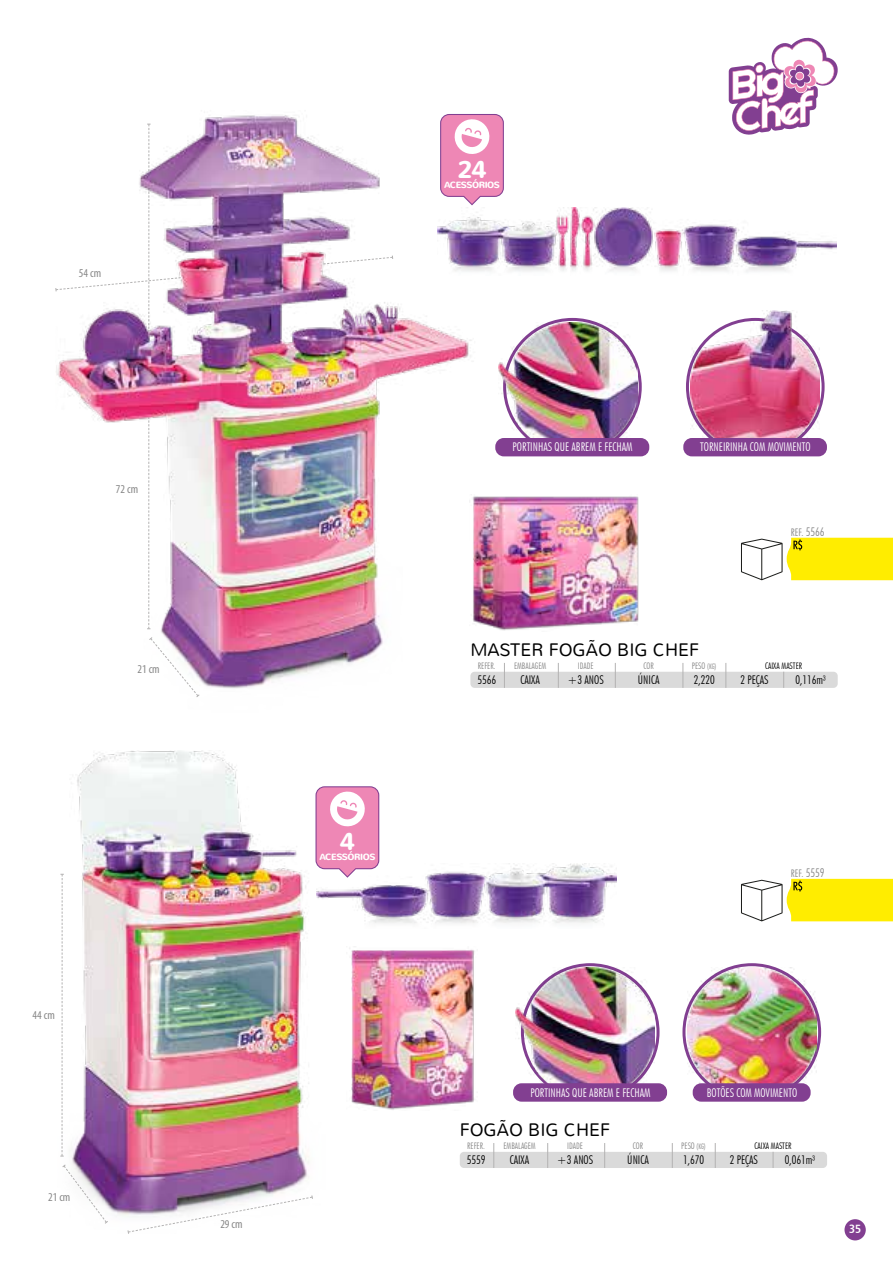
<style>
.page{position:relative;width:893px;height:1263px;background:#fff}
.page>*{position:absolute;margin:0;border:0;box-sizing:border-box;transform-origin:0 0}
.t1{font:700 24px "Nunito";color:#fff}
.t2{font:300 18px "Nunito";color:#000}
.t3{font:300 condensed 12px "Futura BT";color:#fff}
.t4{font:300 condensed 12px "Futura BT";color:#000}
.t5{font:condensed 12px "Myriad Pro";color:#878787}
.t6{font:12px "Humanist 777 BT Bold Condensed B";color:#fff}
.t7{font:300 condensed 10.5px "Futura BT";color:#878787}
.t8{font:300 condensed 9px "Futura BT";color:#878787}
.t9{font:300 condensed 9px "Futura BT";color:#000}
.t10{font:700 9px "Nunito";letter-spacing:-.05em;color:#fff}
.s1{font-size:12px}
.s2{font-size:7.5px}
</style>
<div class="page">
<img style="left:498px;top:322px;width:139px;height:118px">
<div style="left:495px;top:438px;width:154px;height:18px;background:#823f91;border-radius:9px"></div>
<img style="left:691px;top:310px;width:129px;height:128px">
<div style="left:683px;top:438px;width:144px;height:18px;background:#823f91;border-radius:9px"></div>
<img style="left:55px;top:115px;width:418px;height:574px">
<img style="left:437px;top:207px;width:399px;height:69px">
<img style="left:470px;top:494px;width:169px;height:137px">
<div style="left:470px;top:672px;width:368px;height:16px;background:#dadada;border-radius:4px"></div>
<svg style="left:504px;top:663px;width:1px;height:25px"></svg>
<svg style="left:558px;top:663px;width:1px;height:25px"></svg>
<svg style="left:615px;top:663px;width:1px;height:25px"></svg>
<svg style="left:682px;top:663px;width:1px;height:25px"></svg>
<svg style="left:725px;top:663px;width:1px;height:25px"></svg>
<svg style="left:783px;top:672px;width:1px;height:16px"></svg>
<img style="left:516px;top:968px;width:139px;height:117px">
<div style="left:513px;top:1083px;width:154px;height:19px;background:#823f91;border-radius:9px"></div>
<img style="left:687px;top:967px;width:129px;height:130px">
<div style="left:693px;top:1083px;width:118px;height:19px;background:#823f91;border-radius:9px"></div>
<img style="left:61px;top:750px;width:256px;height:466px">
<img style="left:317px;top:863px;width:299px;height:61px">
<img style="left:349px;top:946px;width:126px;height:164px">
<div style="left:460px;top:1152px;width:367px;height:16px;background:#dadada;border-radius:4px"></div>
<svg style="left:493px;top:1143px;width:1px;height:25px"></svg>
<svg style="left:547px;top:1143px;width:1px;height:25px"></svg>
<svg style="left:604px;top:1143px;width:1px;height:25px"></svg>
<svg style="left:672px;top:1143px;width:1px;height:25px"></svg>
<svg style="left:715px;top:1143px;width:1px;height:25px"></svg>
<svg style="left:773px;top:1152px;width:1px;height:16px"></svg>
<svg style="left:729px;top:38px;width:109px;height:97px"></svg>
<svg style="left:60px;top:874px;width:4px;height:283px"></svg>
<svg style="left:62px;top:1164px;width:47px;height:60px"></svg>
<svg style="left:148px;top:636px;width:52px;height:61px"></svg>
<svg style="left:127px;top:1194px;width:186px;height:40px"></svg>
<svg style="left:315px;top:786px;width:64px;height:92px"></svg>
<svg style="left:440px;top:114px;width:64px;height:91px"></svg>
<svg style="left:741px;top:538px;width:152px;height:42px"></svg>
<svg style="left:741px;top:879px;width:152px;height:42px"></svg>
<div style="left:844px;top:1219px;width:22px;height:21px;background:#823f91;border-radius:50%"></div>
<p class="t5" style="left:79px;top:266px;width:24px">54 cm</p>
<p class="t5" style="left:116px;top:481px;width:24px">72 cm</p>
<p class="t5" style="left:138px;top:662px;width:24px">21 cm</p>
<p class="t5" style="left:33px;top:1007px;width:24px">44 cm</p>
<p class="t5" style="left:48px;top:1190px;width:24px">21 cm</p>
<p class="t5" style="left:220px;top:1217px;width:24px">29 cm</p>
<h1 class="t1" style="left:457px;top:154px;width:31px">24</h1>
<p class="t10" style="left:444px;top:179px;width:57px">ACESSÓRIOS</p>
<h1 class="t1" style="left:340px;top:826px;width:17px">4</h1>
<p class="t10" style="left:319px;top:851px;width:57px">ACESSÓRIOS</p>
<p class="t3" style="left:513px;top:440px;width:121px">PORTINHAS QUE ABREM E FECHAM</p>
<p class="t3" style="left:700px;top:440px;width:112px">TORNEIRINHA COM MOVIMENTO</p>
<h2 class="t2" style="left:470px;top:638px;width:230px">MASTER FOGÃO BIG CHEF</h2>
<p class="t7" style="left:791px;top:526px;width:35px">REF. <span class="s1">5566</span></p>
<p class="t8" style="left:478px;top:660px;width:19px">REFER.</p>
<p class="t8" style="left:514px;top:660px;width:34px">EMBALAGEM</p>
<p class="t8" style="left:578px;top:660px;width:17px">IDADE</p>
<p class="t8" style="left:643px;top:660px;width:12px">COR</p>
<p class="t8" style="left:692px;top:660px;width:26px">PESO <span class="s2">(KG)</span></p>
<p class="t9" style="left:765px;top:660px;width:39px">CAIXA MASTER</p>
<p class="t4" style="left:477px;top:672px;width:20px">5566</p>
<p class="t4" style="left:520px;top:672px;width:21px">CAIXA</p>
<p class="t4" style="left:568px;top:672px;width:38px">+3 ANOS</p>
<p class="t4" style="left:638px;top:672px;width:23px">ÚNICA</p>
<p class="t4" style="left:694px;top:672px;width:22px">2,220</p>
<p class="t4" style="left:740px;top:672px;width:30px">2 PEÇAS</p>
<p class="t4" style="left:795px;top:672px;width:32px">0,116m³</p>
<p class="t7" style="left:791px;top:867px;width:35px">REF. <span class="s1">5559</span></p>
<p class="t3" style="left:530px;top:1085px;width:121px">PORTINHAS QUE ABREM E FECHAM</p>
<p class="t3" style="left:707px;top:1085px;width:92px">BOTÕES COM MOVIMENTO</p>
<h2 class="t2" style="left:460px;top:1118px;width:152px">FOGÃO BIG CHEF</h2>
<p class="t8" style="left:467px;top:1140px;width:19px">REFER.</p>
<p class="t8" style="left:503px;top:1140px;width:34px">EMBALAGEM</p>
<p class="t8" style="left:567px;top:1140px;width:17px">IDADE</p>
<p class="t8" style="left:633px;top:1140px;width:12px">COR</p>
<p class="t8" style="left:681px;top:1140px;width:26px">PESO <span class="s2">(KG)</span></p>
<p class="t9" style="left:754px;top:1140px;width:39px">CAIXA MASTER</p>
<p class="t4" style="left:467px;top:1152px;width:20px">5559</p>
<p class="t4" style="left:510px;top:1152px;width:21px">CAIXA</p>
<p class="t4" style="left:557px;top:1152px;width:38px">+3 ANOS</p>
<p class="t4" style="left:627px;top:1152px;width:23px">ÚNICA</p>
<p class="t4" style="left:683px;top:1152px;width:22px">1,670</p>
<p class="t4" style="left:730px;top:1152px;width:30px">2 PEÇAS</p>
<p class="t4" style="left:785px;top:1152px;width:32px">0,061m³</p>
<p class="t6" style="left:849px;top:1221px;width:14px">35</p>
</div>
